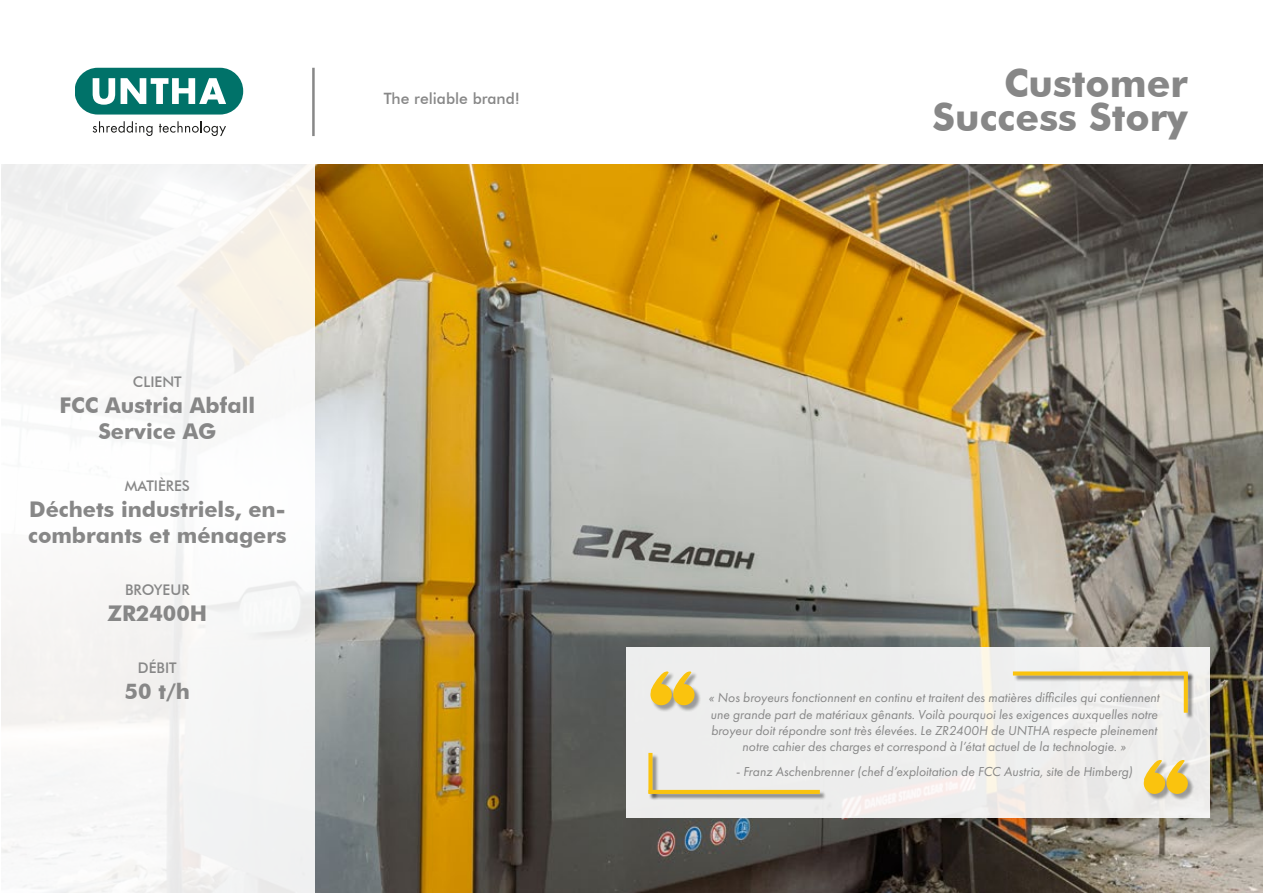
<style>
.page{position:relative;width:1263px;height:893px;background:#fff}
.page>*{position:absolute;margin:0;border:0;box-sizing:border-box;transform-origin:0 0}
.t1{font:700 38.85px/33.9px "Futura BT";color:#878787;text-align:right}
.t2{font:700 21.6px/26px "Futura BT";color:#878787;text-align:center}
.t3{font:500 15.6px "Futura BT";color:#878787}
.t4{font:500 14.7px "Futura BT";color:#878787}
.t5{font:italic 13.5px/16.2px "Futura PT";color:#878787;text-align:center}
</style>
<div class="page">
<img style="left:315px;top:164px;width:948px;height:729px">
<div style="left:75px;top:68px;width:168px;height:47px;background:#007269;border-radius:23px"></div>
<svg style="left:93px;top:78px;width:22px;height:27px"></svg>
<svg style="left:121px;top:78px;width:105px;height:26px"></svg>
<svg style="left:93px;top:121px;width:60px;height:15px"></svg>
<svg style="left:159px;top:121px;width:67px;height:15px"></svg>
<hr style="left:312px;top:68px;width:3px;height:68px;background:#878787">
<svg style="left:1px;top:164px;width:314px;height:729px;fill:#f7f7f6"></svg>
<div style="left:626px;top:647px;width:584px;height:171px;background:#eee"></div>
<div style="left:651px;top:672px;width:50px;height:40px;background:#1d1d1b;opacity:.4"></div>
<svg style="left:650px;top:671px;width:44px;height:34px"></svg>
<div style="left:1145px;top:761px;width:49px;height:40px;background:#1d1d1b;opacity:.4"></div>
<svg style="left:1144px;top:760px;width:44px;height:34px"></svg>
<div style="left:649px;top:754px;width:10px;height:46px;background:#1d1d1b;opacity:.5"></div>
<svg style="left:648px;top:753px;width:4px;height:37px"></svg>
<div style="left:650px;top:791px;width:177px;height:10px;background:#1d1d1b;opacity:.5"></div>
<hr style="left:648px;top:790px;width:172px;height:4px;background:#fac30e">
<div style="left:1014px;top:672px;width:180px;height:10px;background:#1d1d1b;opacity:.5"></div>
<svg style="left:1013px;top:671px;width:175px;height:4px"></svg>
<div style="left:1185px;top:673px;width:9px;height:46px;background:#1d1d1b;opacity:.5"></div>
<svg style="left:1184px;top:672px;width:4px;height:41px"></svg>
<p class="t3" style="left:384px;top:89px;width:138px">The reliable brand!</p>
<p class="t4" style="left:133px;top:373px;width:50px">CLIENT</p>
<h2 class="t2" style="left:59px;top:393px;width:197px">FCC Austria Abfall<br>Service AG</h2>
<p class="t4" style="left:125px;top:477px;width:67px">MATIÈRES</p>
<h2 class="t2" style="left:28px;top:496px;width:260px;text-align:left">Déchets industriels, en&shy;combrants et ménagers</h2>
<p class="t4" style="left:125px;top:581px;width:66px">BROYEUR</p>
<h2 class="t2" style="left:107px;top:600px;width:101px">ZR2400H</h2>
<p class="t4" style="left:138px;top:659px;width:40px">DÉBIT</p>
<h2 class="t2" style="left:125px;top:678px;width:67px">50 t/h</h2>
<h1 class="t1" style="left:932px;top:66px;width:257px">Customer<br>Success Story</h1>
<p class="t5" style="left:709px;top:690px;width:452px">« Nos broyeurs fonctionnent en continu et traitent des matières difficiles qui contiennent une grande part de matériaux gênants. Voilà pourquoi les exigences auxquelles notre broyeur doit répondre sont très élevées. Le ZR2400H de UNTHA respecte pleinement notre cahier des charges et correspond à l’état actuel de la technologie. »</p>
<p class="t5" style="left:736px;top:763px;width:398px">- Franz Aschenbrenner (chef d’exploitation de FCC Austria, site de Himberg)</p>
</div>
